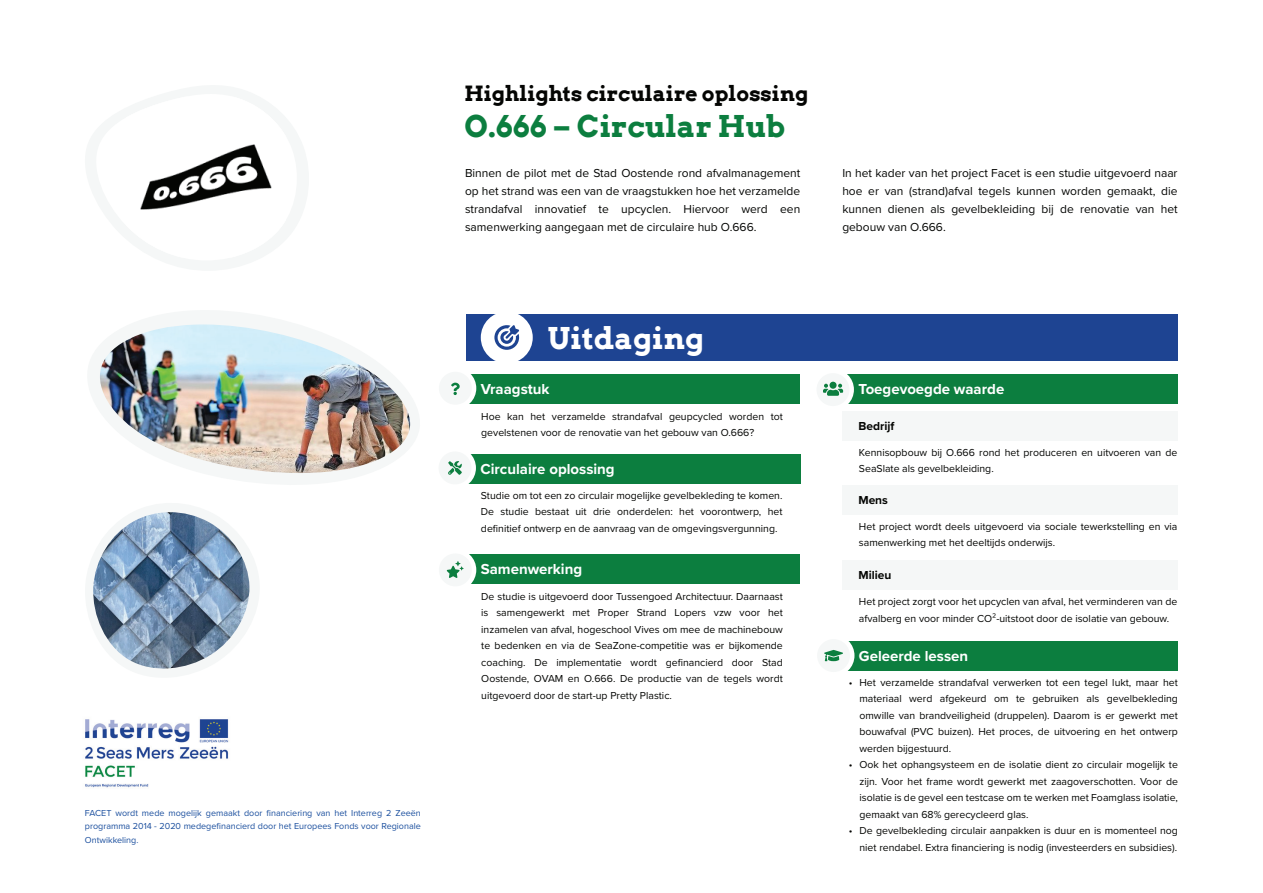
<style>
.page{position:relative;width:1263px;height:893px;background:#fff}
.page>*{position:absolute;margin:0;border:0;box-sizing:border-box;transform-origin:0 0}
.t1{font:700 30px "Arvo";color:#0c7e3f}
.t2{font:700 30px "Arvo";color:#fff}
.t3{font:700 21px "Arvo";color:#040503}
.t4{font:700 15px "Proxima Nova";color:#fff}
.t5{font:12px/18px "Proxima Nova";color:#040503;text-align:justify}
.t6{font:700 12px "Proxima Nova";color:#040503}
.t7{font:10.5px/16.5px "Proxima Nova";color:#040503}
.t8{font:9px/13.5px "Proxima Nova";color:#1b4f9e;text-align:justify}
</style>
<div class="page">
<div style="left:842px;top:411px;width:335px;height:29px;background:#f5f7f7"></div>
<div style="left:842px;top:485px;width:335px;height:29px;background:#f5f7f7"></div>
<div style="left:842px;top:561px;width:335px;height:29px;background:#f5f7f7"></div>
<img style="left:85px;top:719px;width:144px;height:69px">
<div style="left:464px;top:374px;width:336px;height:29px;background:#0c7e3f"></div>
<div style="left:466px;top:314px;width:711px;height:47px;background:#1e4492"></div>
<div style="left:481px;top:311px;width:52px;height:52px;background:#fff;border-radius:50%"></div>
<svg style="left:494px;top:325px;width:25px;height:25px"></svg>
<div style="left:464px;top:454px;width:336px;height:29px;background:#0c7e3f"></div>
<svg style="left:448px;top:454px;width:28px;height:30px"></svg>
<div style="left:464px;top:555px;width:336px;height:29px;background:#0c7e3f"></div>
<svg style="left:446px;top:554px;width:30px;height:30px"></svg>
<div style="left:842px;top:375px;width:335px;height:29px;background:#0c7e3f"></div>
<svg style="left:823px;top:374px;width:31px;height:30px"></svg>
<div style="left:843px;top:641px;width:335px;height:29px;background:#0c7e3f"></div>
<svg style="left:824px;top:641px;width:30px;height:30px"></svg>
<svg style="left:451px;top:374px;width:25px;height:30px"></svg>
<img style="left:93px;top:512px;width:157px;height:157px">
<img style="left:140px;top:144px;width:132px;height:66px">
<img style="left:100px;top:324px;width:310px;height:149px">
<p class="t8" style="left:85px;top:805px;width:337px">FACET wordt mede mogelijk gemaakt door financiering van het Interreg 2 Zeeën programma 2014 - 2020 medegefinancierd door het Europees Fonds voor Regionale Ontwikkeling.</p>
<h2 class="t3" style="left:464px;top:81px;width:345px">Highlights circulaire oplossing</h2>
<h1 class="t1" style="left:464px;top:108px;width:322px">O.666 – Circular Hub</h1>
<p class="t5" style="left:465px;top:164px;width:337px">Binnen de pilot met de Stad Oostende rond afvalmanagement op het strand was een van de vraagstukken hoe het verzamelde strandafval innovatief te upcyclen. Hiervoor werd een samenwerking aangegaan met de circulaire hub O.666.</p>
<p class="t5" style="left:842px;top:164px;width:337px">In het kader van het project Facet is een studie uitgevoerd naar hoe er van (strand)afval tegels kunnen worden gemaakt, die kunnen dienen als gevelbekleiding bij de renovatie van het gebouw van O.666.</p>
<h1 class="t2" style="left:548px;top:319px;width:158px">Uitdaging</h1>
<h3 class="t4" style="left:481px;top:378px;width:70px">Vraagstuk</h3>
<p class="t7" style="left:481px;top:407px;width:303px">Hoe kan het verzamelde strandafval geupcycled worden tot gevelstenen voor de renovatie van het gebouw van O.666?</p>
<h3 class="t4" style="left:480px;top:457px;width:136px">Circulaire oplossing</h3>
<p class="t7" style="left:481px;top:487px;width:303px;text-align:justify">Studie om tot een zo circulair mogelijke gevelbekleding te komen.<br>De studie bestaat uit drie onderdelen: het voorontwerp, het definitief ontwerp en de aanvraag van de omgevingsvergunning.</p>
<h3 class="t4" style="left:481px;top:558px;width:103px">Samenwerking</h3>
<p class="t7" style="left:481px;top:587px;width:303px;text-align:justify">De studie is uitgevoerd door Tussengoed Architectuur. Daarnaast is samengewerkt met Proper Strand Lopers vzw voor het inzamelen van afval, hogeschool Vives om mee de machinebouw te bedenken en via de SeaZone-competitie was er bijkomende coaching. De implementatie wordt gefinancierd door Stad Oostende, OVAM en O.666. De productie van de tegels wordt uitgevoerd door de start-up Pretty Plastic.</p>
<h3 class="t4" style="left:858px;top:378px;width:147px">Toegevoegde waarde</h3>
<p class="t6" style="left:858px;top:417px;width:37px">Bedrijf</p>
<p class="t7" style="left:859px;top:443px;width:320px">Kennisopbouw bij O.666 rond het produceren en uitvoeren van de<br>SeaSlate als gevelbekleiding.</p>
<p class="t6" style="left:858px;top:491px;width:31px">Mens</p>
<p class="t7" style="left:859px;top:517px;width:320px">Het project wordt deels uitgevoerd via sociale tewerkstelling en via samenwerking met het deeltijds onderwijs.</p>
<p class="t6" style="left:858px;top:566px;width:34px">Milieu</p>
<p class="t7" style="left:859px;top:593px;width:320px">Het project zorgt voor het upcyclen van afval, het verminderen van de afvalberg en voor minder CO²-uitstoot door de isolatie van gebouw.</p>
<h3 class="t4" style="left:859px;top:644px;width:111px">Geleerde lessen</h3>
<p class="t7" style="left:859px;top:673px;width:320px">Het verzamelde strandafval verwerken tot een tegel lukt, maar het materiaal werd afgekeurd om te gebruiken als gevelbekleding omwille van brandveiligheid (druppelen). Daarom is er gewerkt met bouwafval (PVC buizen). Het proces, de uitvoering en het ontwerp werden bijgestuurd.<br>Ook het ophangsysteem en de isolatie dient zo circulair mogelijk te zijn. Voor het frame wordt gewerkt met zaagoverschotten. Voor de isolatie is de gevel een testcase om te werken met Foamglass isolatie, gemaakt van 68% gerecycleerd glas.<br>De gevelbekleding circulair aanpakken is duur en is momenteel nog niet rendabel. Extra financiering is nodig (investeerders en subsidies).</p>
<p class="t7" style="left:849px;top:673px;width:5px">•</p>
<p class="t7" style="left:849px;top:756px;width:5px">•</p>
<p class="t7" style="left:849px;top:822px;width:5px">•</p>
</div>
